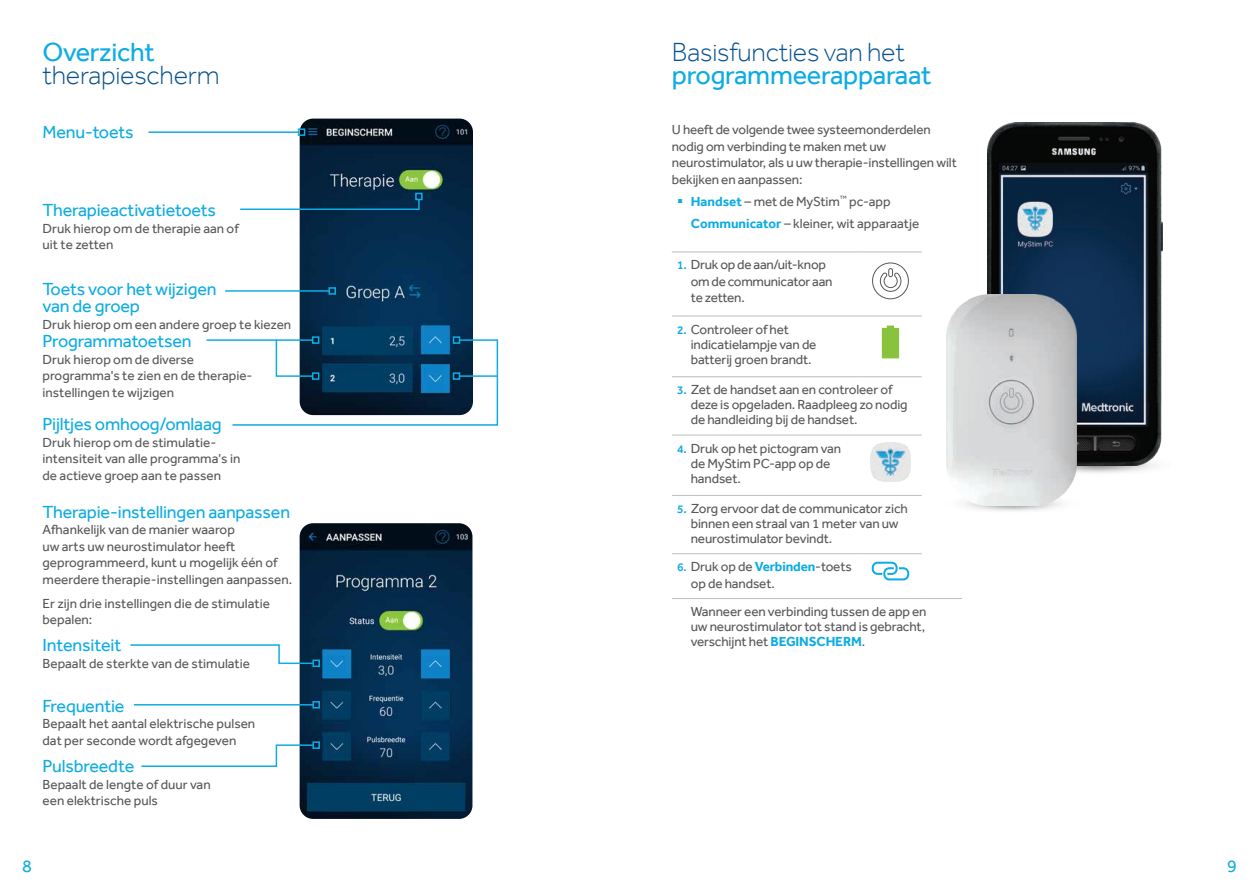
<style>
.page{position:relative;width:1259px;height:893px;background:#fff}
.page>*{position:absolute;margin:0;border:0;box-sizing:border-box;transform-origin:0 0}
.t1{font:300 27px "Effra";letter-spacing:-.01em;color:#07528e}
.t2{font:27px "Effra";letter-spacing:-.01em;color:#0face3}
.t3{font:18px/17.2px "Effra";letter-spacing:-.01em;color:#0face3}
.t4{font:13.5px/16.5px "Effra";letter-spacing:-.01em;color:#57585a}
.s1{font-weight:700;color:#0face3}
.s2{font-weight:500;font-size:12px;color:#0face3}
</style>
<div class="page">
<img style="left:300px;top:523px;width:172px;height:296px">
<img style="left:300px;top:119px;width:173px;height:220px">
<hr style="left:149px;top:131px;width:149px;height:2px;background:#0face3">
<div style="left:298px;top:128px;width:7px;height:8px;border:2px solid #0face3"></div>
<hr style="left:226px;top:290px;width:103px;height:2px;background:#0face3">
<div style="left:328px;top:287px;width:8px;height:8px;border:2px solid #0face3"></div>
<svg style="left:130px;top:643px;width:185px;height:22px"></svg>
<div style="left:312px;top:659px;width:8px;height:8px;border:2px solid #0face3"></div>
<hr style="left:134px;top:704px;width:179px;height:1px;background:#0face3">
<div style="left:312px;top:701px;width:8px;height:7px;border:2px solid #0face3"></div>
<svg style="left:141px;top:744px;width:174px;height:24px"></svg>
<div style="left:312px;top:741px;width:8px;height:8px;border:2px solid #0face3"></div>
<hr style="left:207px;top:339px;width:106px;height:2px;background:#0face3">
<div style="left:312px;top:336px;width:7px;height:8px;border:2px solid #0face3"></div>
<svg style="left:240px;top:198px;width:180px;height:13px"></svg>
<div style="left:415px;top:193px;width:8px;height:7px;border:2px solid #0face3"></div>
<div style="left:453px;top:336px;width:7px;height:8px;border:2px solid #0face3"></div>
<svg style="left:231px;top:339px;width:268px;height:87px"></svg>
<img style="left:1076px;top:466px;width:79px;height:7px">
<img style="left:987px;top:122px;width:175px;height:344px">
<img style="left:946px;top:294px;width:130px;height:212px">
<hr style="left:672px;top:376px;width:189px;height:1px;background:#bcbdc0">
<hr style="left:861px;top:376px;width:60px;height:1px;background:#bcbdc0">
<hr style="left:672px;top:435px;width:189px;height:1px;background:#bcbdc0">
<hr style="left:861px;top:435px;width:60px;height:1px;background:#bcbdc0">
<hr style="left:672px;top:495px;width:189px;height:1px;background:#bcbdc0">
<hr style="left:861px;top:495px;width:60px;height:1px;background:#bcbdc0">
<hr style="left:672px;top:553px;width:189px;height:1px;background:#bcbdc0">
<hr style="left:861px;top:553px;width:60px;height:1px;background:#bcbdc0">
<hr style="left:672px;top:252px;width:189px;height:1px;background:#bcbdc0">
<hr style="left:861px;top:252px;width:60px;height:1px;background:#bcbdc0">
<hr style="left:672px;top:316px;width:189px;height:1px;background:#bcbdc0">
<hr style="left:861px;top:316px;width:60px;height:1px;background:#bcbdc0">
<hr style="left:672px;top:598px;width:189px;height:1px;background:#bcbdc0">
<hr style="left:861px;top:598px;width:60px;height:1px;background:#bcbdc0">
<hr style="left:921px;top:598px;width:41px;height:1px;background:#bcbdc0">
<svg style="left:872px;top:262px;width:37px;height:37px"></svg>
<svg style="left:882px;top:326px;width:17px;height:32px"></svg>
<img style="left:870px;top:442px;width:40px;height:40px">
<svg style="left:871px;top:561px;width:39px;height:20px"></svg>
<h1 class="t2" style="left:43px;top:36px;width:114px">Overzicht</h1>
<h1 class="t1" style="left:43px;top:60px;width:179px">therapiescherm</h1>
<h2 class="t3" style="left:43px;top:124px;width:93px">Menu-toets</h2>
<h2 class="t3" style="left:43px;top:201px;width:175px">Therapieactivatietoets</h2>
<p class="t4" style="left:43px;top:220px;width:198px">Druk hierop om de therapie aan of uit te zetten</p>
<h2 class="t3" style="left:43px;top:280px;width:176px">Toets voor het wijzigen van de groep</h2>
<p class="t4" style="left:43px;top:317px;width:250px">Druk hierop om een andere groep te kiezen</p>
<h2 class="t3" style="left:43px;top:332px;width:151px">Programmatoetsen</h2>
<p class="t4" style="left:43px;top:351px;width:211px">Druk hierop om de diverse programma's te zien en de therapie&shy;instellingen te wijzigen</p>
<h2 class="t3" style="left:43px;top:415px;width:181px">Pijltjes omhoog/omlaag</h2>
<p class="t4" style="left:43px;top:434px;width:199px">Druk hierop om de stimulatie&shy;intensiteit van alle programma's in de actieve groep aan te passen</p>
<h2 class="t3" style="left:43px;top:503px;width:249px">Therapie-instellingen aanpassen</h2>
<p class="t4" style="left:43px;top:521px;width:251px">Afhankelijk van de manier waarop<br>uw arts uw neurostimulator heeft geprogrammeerd, kunt u mogelijk één of meerdere therapie-instellingen aanpassen.</p>
<p class="t4" style="left:43px;top:595px;width:229px">Er zijn drie instellingen die de stimulatie bepalen:</p>
<h2 class="t3" style="left:43px;top:636px;width:80px">Intensiteit</h2>
<p class="t4" style="left:43px;top:655px;width:209px">Bepaalt de sterkte van de stimulatie</p>
<h2 class="t3" style="left:43px;top:697px;width:84px">Frequentie</h2>
<p class="t4" style="left:43px;top:715px;width:214px">Bepaalt het aantal elektrische pulsen dat per seconde wordt afgegeven</p>
<h2 class="t3" style="left:43px;top:757px;width:93px">Pulsbreedte</h2>
<p class="t4" style="left:43px;top:776px;width:170px">Bepaalt de lengte of duur van een elektrische puls</p>
<h1 class="t1" style="left:672px;top:37px;width:235px">Basisfuncties van het</h1>
<h1 class="t2" style="left:672px;top:60px;width:261px">programmeerapparaat</h1>
<p class="t4" style="left:672px;top:121px;width:286px">U heeft de volgende twee systeemonderdelen nodig om verbinding te maken met uw neurostimulator, als u uw therapie-instellingen wilt bekijken en aanpassen:</p>
<p class="t4" style="left:691px;top:190px;width:230px;line-height:22px"><span class="s1">Handset</span> – met de MyStim<sup>™</sup> pc-app<br><span class="s1">Communicator</span> – kleiner, wit apparaatje</p>
<p class="t4" style="left:691px;top:257px;width:143px;text-indent:-14px"><span class="s2">1.</span> Druk op de aan/uit-knop om de communicator aan te zetten.</p>
<p class="t4" style="left:691px;top:321px;width:127px;line-height:15px;text-indent:-14px"><span class="s2">2.</span> Controleer of het indicatielampje van de batterij groen brandt.</p>
<p class="t4" style="left:691px;top:382px;width:218px;line-height:15px;text-indent:-14px"><span class="s2">3.</span> Zet de handset aan en controleer of deze is opgeladen. Raadpleeg zo nodig de handleiding bij de handset.</p>
<p class="t4" style="left:691px;top:440px;width:152px;line-height:15px;text-indent:-14px"><span class="s2">4.</span> Druk op het pictogram van de MyStim PC-app op de handset.</p>
<p class="t4" style="left:691px;top:501px;width:219px;line-height:15px;text-indent:-14px"><span class="s2">5.</span> Zorg ervoor dat de communicator zich binnen een straal van 1 meter van uw neurostimulator bevindt.</p>
<p class="t4" style="left:691px;top:558px;width:163px;text-indent:-14px"><span class="s2">6.</span> Druk op de <span class="s1">Verbinden</span>-toets op de handset.</p>
<p class="t4" style="left:691px;top:604px;width:237px;line-height:15px;text-align:justify">Wanneer een verbinding tussen de app en uw neurostimulator tot stand is gebracht, verschijnt het <span class="s1">BEGINSCHERM</span>.</p>
<h2 class="t3" style="left:22px;top:857px;width:11px">8</h2>
<h2 class="t3" style="left:1227px;top:857px;width:11px">9</h2>
</div>
